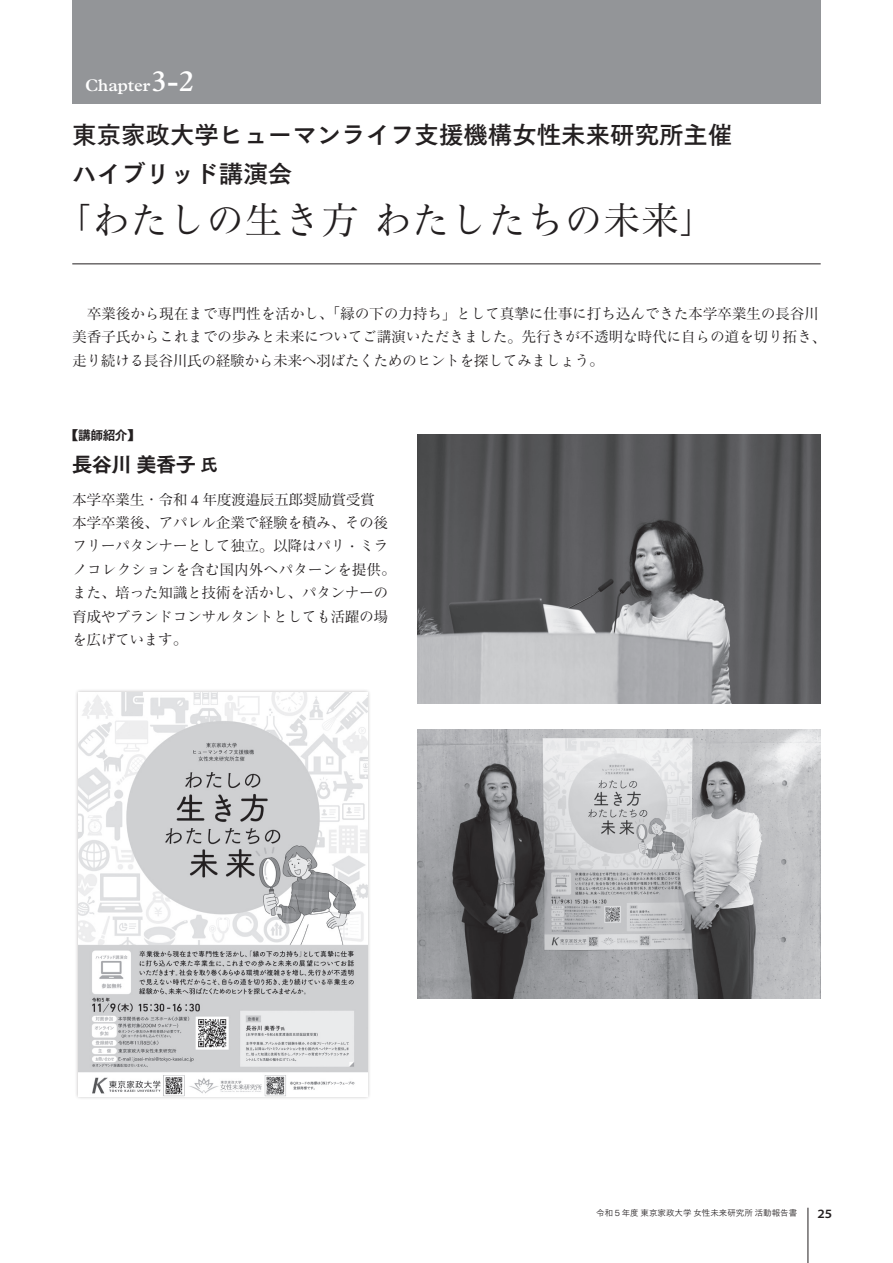
<style>
.page{position:relative;width:893px;height:1263px;background:#fff}
.page>*{position:absolute;margin:0;border:0;box-sizing:border-box;transform-origin:0 0}
.t1{font:38.25px "Matisse V Pro M";color:#231f20}
.t2{font:24.45px/39.3px "Tsuku Go Pro B";color:#231f20}
.t3{font:20.25px "Tsuku Go Pro E";letter-spacing:-.025em;color:#231f20}
.t4{font:600 16.95px "Plantin MT Pro";color:#fff}
.t5{font:14.85px/23.4px "Matisse V Pro M";letter-spacing:-.035em;color:#231f20}
.t6{font:12.75px "Tsuku Go Pro E";color:#231f20}
.t7{font:600 semi-expanded 12.75px "Myriad Pro";color:#231f20}
.t8{font:8.55px "Tsuku Go Pro R";color:#231f20}
.s1{font-size:29.7px}
.s2{font-family:"Ryumin Pro";font-weight:300}
.s3{font-family:"Hira Min Pro W3"}
.s4{font-size:16.95px}
.s5{font-family:"Plantin MT Pro";font-weight:300}
</style>
<div class="page">
<div style="left:72px;top:0;width:749px;height:104px;background:#939598"></div>
<hr style="left:72px;top:264px;width:749px;height:1px;background:#231f20">
<div style="left:75px;top:688px;width:296px;height:412px;background:#231f20;opacity:.3"></div>
<img style="left:78px;top:692px;width:290px;height:404px">
<img style="left:417px;top:434px;width:404px;height:269px">
<img style="left:417px;top:730px;width:404px;height:269px">
<hr style="left:808px;top:1208px;width:1px;height:55px;background:#231f20">
<p class="t4" style="left:85px;top:75px;width:111px">Chapter<span class="s1">3-2</span></p>
<h2 class="t2" style="left:72px;top:112px;width:662px">東京家政大学ヒューマンライフ支援機構女性未来研究所主催ハイブリッド講演会</h2>
<h1 class="t1" style="left:53px;top:196px;width:666px">「わたしの生き方 わたしたちの未来」</h1>
<p class="t5" style="left:72px;top:301px;width:756px">　卒業後から現在まで専門性を活かし<span class="s2">、</span><span class="s3">「</span>縁の下の力持ち<span class="s3">」</span>として真摯に仕事に打ち込んできた本学卒業生の長谷川美香子氏からこれまでの歩みと未来についてご講演いただきました<span class="s2">。</span>先行きが不透明な時代に自らの道を切り拓き<span class="s2">、</span>走り続ける長谷川氏の経験から未来へ羽ばたくためのヒントを探してみましょう<span class="s2">。</span></p>
<p class="t6" style="left:66px;top:424px;width:76px">【講師紹介】</p>
<h3 class="t3" style="left:72px;top:446px;width:147px">長谷川美香子<span class="s4">氏</span></h3>
<p class="t5" style="left:72px;top:487px;width:325px">本学卒業生<span class="s2">・</span>令和 <span class="s5">4</span> 年度渡邉辰五郎奨励賞受賞<br>本学卒業後<span class="s2">、</span>アパレル企業で経験を積み<span class="s2">、</span>その後フリーパタンナーとして独立<span class="s2">。</span>以降はパリ<span class="s2">・</span>ミラノコレクションを含む国内外へパターンを提供<span class="s2">。</span>また<span class="s2">、</span>培った知識と技術を活かし<span class="s2">、</span>パタンナーの育成やブランドコンサルタントとしても活躍の場を広げています<span class="s2">。</span></p>
<p class="t8" style="left:596px;top:1206px;width:202px">令和５年度東京家政大学女性未来研究所活動報告書</p>
<p class="t7" style="left:817px;top:1206px;width:16px">25</p>
</div>
